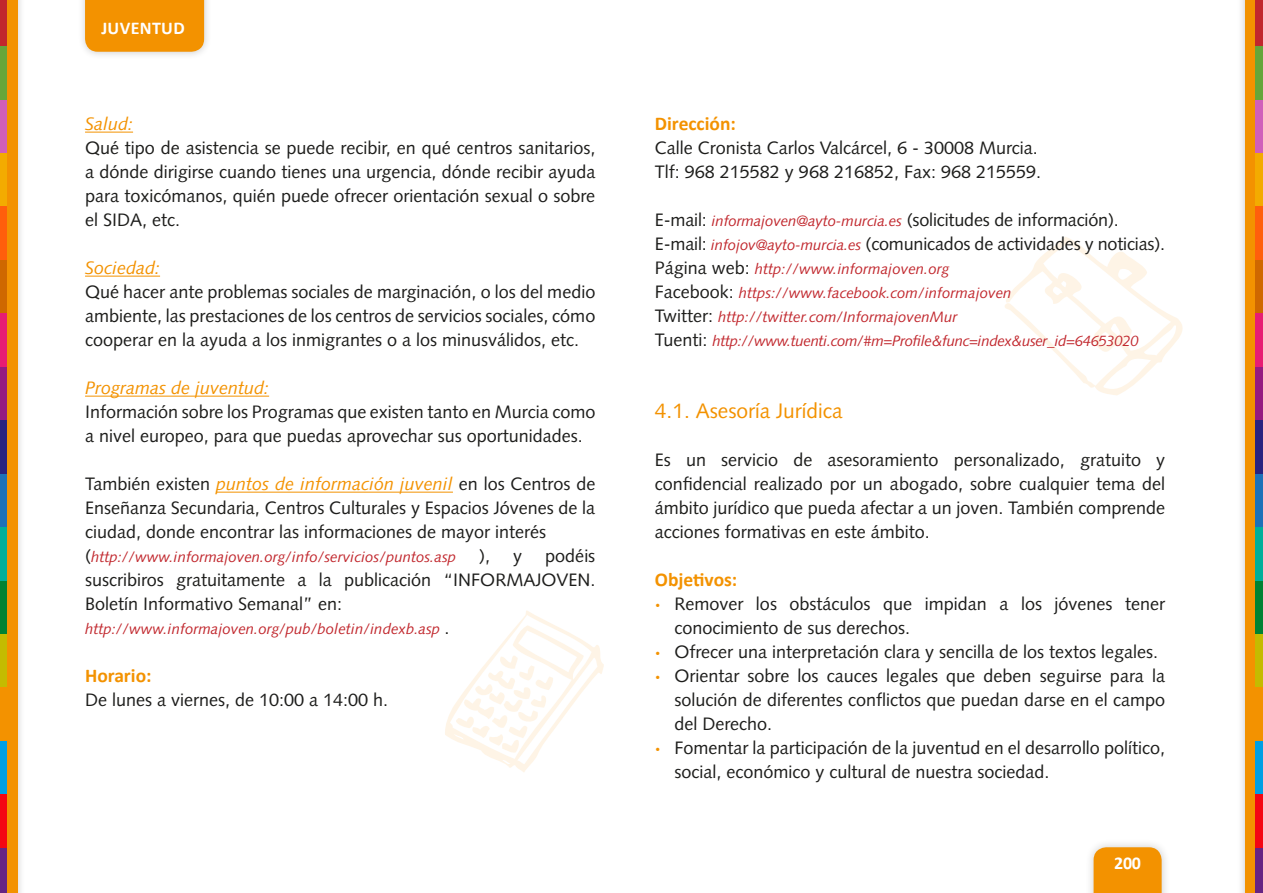
<style>
.page{position:relative;width:1263px;height:893px;background:#fff}
.page>*{position:absolute;margin:0;border:0;box-sizing:border-box;transform-origin:0 0}
.h4101{font:21px "Syntax LT Std";color:#f39200}
.h510{font:700 19.5px "Calibri";color:#f39200}
.tn_texto_normal{font:18px/24px "Syntax LT Std";color:#1d1d1b;text-align:justify}
.tn_texto_normal-2{font:italic 18px "Syntax LT Std";color:#f39200}
.t1{font:700 18px "Calibri";letter-spacing:.02em;color:#fff}
.tn_texto_normal-3{font:italic 15px "Syntax LT Std";color:#c1272d}
.tn_texto_normal-4{font:italic 15px "Syntax LT Std";letter-spacing:-.025em;color:#c1272d}
.s1{font-style:italic;color:#f39200}
.s2{font-style:normal;font-size:18px;color:#1d1d1b}
.s3{font-style:italic;font-size:15px;color:#c1272d}
.s4{font-weight:900;color:#f39200}
</style>
<div class="page">
<svg style="left:445px;top:611px;width:159px;height:161px"></svg>
<svg style="left:1005px;top:237px;width:178px;height:158px"></svg>
<div style="left:1084px;top:838px;width:87px;height:55px;background:#000;opacity:.2"></div>
<div style="left:1093px;top:847px;width:68px;height:46px;background:#f39200"></div>
<div style="left:0;top:0;width:26px;height:893px;background:#000;opacity:.2"></div>
<div style="left:0;top:0;width:18px;height:893px;background:#f39200"></div>
<div style="left:1236px;top:0;width:27px;height:893px;background:#000;opacity:.2"></div>
<div style="left:1245px;top:0;width:18px;height:893px;background:#f39200"></div>
<div style="left:77px;top:0;width:135px;height:60px;background:#000;opacity:.2"></div>
<div style="left:85px;top:0;width:119px;height:52px;background:#f39200"></div>
<div style="left:1255px;top:0;width:8px;height:46px;background:#c1272d"></div>
<div style="left:1255px;top:46px;width:8px;height:54px;background:#65a63a"></div>
<div style="left:1255px;top:100px;width:8px;height:53px;background:#d05fba"></div>
<div style="left:1255px;top:153px;width:8px;height:54px;background:#f3ab00"></div>
<div style="left:1255px;top:207px;width:8px;height:53px;background:#ff5f0c"></div>
<div style="left:1255px;top:260px;width:8px;height:54px;background:#cf6800"></div>
<div style="left:1255px;top:314px;width:8px;height:53px;background:#e71d73"></div>
<div style="left:1255px;top:367px;width:8px;height:53px;background:#951b81"></div>
<div style="left:1255px;top:420px;width:8px;height:54px;background:#292380"></div>
<div style="left:1255px;top:474px;width:8px;height:53px;background:#1d71b8"></div>
<div style="left:1255px;top:527px;width:8px;height:54px;background:#00af9a"></div>
<div style="left:1255px;top:581px;width:8px;height:53px;background:#008233"></div>
<div style="left:1255px;top:634px;width:8px;height:54px;background:#c4bb00"></div>
<div style="left:1255px;top:741px;width:8px;height:54px;background:#009fe3"></div>
<div style="left:1255px;top:795px;width:8px;height:53px;background:#f40613"></div>
<div style="left:1255px;top:848px;width:8px;height:45px;background:#662483"></div>
<div style="left:0;top:0;width:7px;height:46px;background:#c1272d"></div>
<div style="left:0;top:46px;width:7px;height:54px;background:#65a63a"></div>
<div style="left:0;top:100px;width:7px;height:53px;background:#d05fba"></div>
<div style="left:0;top:153px;width:7px;height:54px;background:#f3ab00"></div>
<div style="left:0;top:207px;width:7px;height:53px;background:#ff5f0c"></div>
<div style="left:0;top:260px;width:7px;height:54px;background:#cf6800"></div>
<div style="left:0;top:314px;width:7px;height:53px;background:#e71d73"></div>
<div style="left:0;top:367px;width:7px;height:53px;background:#951b81"></div>
<div style="left:0;top:420px;width:7px;height:54px;background:#292380"></div>
<div style="left:0;top:474px;width:7px;height:53px;background:#1d71b8"></div>
<div style="left:0;top:527px;width:7px;height:54px;background:#00af9a"></div>
<div style="left:0;top:581px;width:7px;height:53px;background:#008233"></div>
<div style="left:0;top:634px;width:7px;height:54px;background:#c4bb00"></div>
<div style="left:0;top:741px;width:7px;height:54px;background:#009fe3"></div>
<div style="left:0;top:795px;width:7px;height:53px;background:#f40613"></div>
<div style="left:0;top:848px;width:7px;height:45px;background:#662483"></div>
<hr style="left:85px;top:132px;width:48px;height:1px;background:#f39200">
<hr style="left:85px;top:276px;width:75px;height:1px;background:#f39200">
<hr style="left:85px;top:396px;width:184px;height:1px;background:#f39200">
<hr style="left:216px;top:492px;width:237px;height:1px;background:#f39200">
<p class="t1" style="left:101px;top:16px;width:85px">JUVENTUD</p>
<p class="tn_texto_normal-2" style="left:85px;top:114px;width:50px">Salud:</p>
<p class="tn_texto_normal" style="left:85px;top:136px;width:512px">Qué tipo de asistencia se puede recibir, en qué centros sanitarios, a dónde dirigirse cuando tienes una urgencia, dónde recibir ayuda para toxicómanos, quién puede ofrecer orientación sexual o sobre el SIDA, etc.</p>
<p class="tn_texto_normal-2" style="left:85px;top:258px;width:77px">Sociedad:</p>
<p class="tn_texto_normal" style="left:85px;top:280px;width:512px">Qué hacer ante problemas sociales de marginación, o los del medio ambiente, las prestaciones de los centros de servicios sociales, cómo cooperar en la ayuda a los inmigrantes o a los minusválidos, etc.</p>
<p class="tn_texto_normal-2" style="left:85px;top:378px;width:186px">Programas de juventud:</p>
<p class="tn_texto_normal" style="left:85px;top:400px;width:512px">Información sobre los Programas que existen tanto en Murcia como a nivel europeo, para que puedas aprovechar sus oportunidades.</p>
<p class="tn_texto_normal" style="left:85px;top:472px;width:512px">También existen <span class="s1">puntos de información juvenil</span> en los Centros de Enseñanza Secundaria, Centros Culturales y Espacios Jóvenes de la ciudad, donde encontrar las informaciones de mayor interés</p>
<p class="tn_texto_normal-3" style="left:85px;top:548px;width:373px"><span class="s2">(</span>http://www.informajoven.org/info/servicios/puntos.asp</p>
<p class="tn_texto_normal" style="left:479px;top:544px;width:12px">),</p>
<p class="tn_texto_normal" style="left:513px;top:544px;width:10px">y</p>
<p class="tn_texto_normal" style="left:85px;top:544px;width:512px;text-indent:460px">podéis suscribiros gratuitamente a la publicación “INFORMAJOVEN.<br>Boletín Informativo Semanal” en:</p>
<p class="tn_texto_normal-3" style="left:85px;top:620px;width:366px">http://www.informajoven.org/pub/boletin/indexb.asp <span class="s2">.</span></p>
<p class="h510" style="left:85px;top:663px;width:68px">Horario:</p>
<p class="tn_texto_normal" style="left:85px;top:688px;width:305px">De lunes a viernes, de 10:00 a 14:00 h.</p>
<p class="h510" style="left:655px;top:111px;width:83px">Dirección:</p>
<p class="tn_texto_normal" style="left:655px;top:136px;width:385px">Calle Cronista Carlos Valcárcel, 6 - 30008 Murcia.</p>
<p class="tn_texto_normal" style="left:655px;top:160px;width:388px">Tlf: 968 215582 y 968 216852, Fax: 968 215559.</p>
<p class="tn_texto_normal" style="left:655px;top:208px;width:465px">E-mail: <span class="s3">informajoven@ayto-murcia.es</span> (solicitudes de información).</p>
<p class="tn_texto_normal" style="left:655px;top:232px;width:512px">E-mail: <span class="s3">infojov@ayto-murcia.es</span> (comunicados de actividades y noticias).</p>
<p class="tn_texto_normal-3" style="left:655px;top:260px;width:296px"><span class="s2">Página web:</span> http://www.informajoven.org</p>
<p class="tn_texto_normal-3" style="left:655px;top:284px;width:358px"><span class="s2">Facebook:</span> https://www.facebook.com/informajoven</p>
<p class="tn_texto_normal-3" style="left:655px;top:308px;width:304px"><span class="s2">Twitter:</span> http://twitter.com/InformajovenMur</p>
<p class="tn_texto_normal-4" style="left:655px;top:332px;width:485px"><span class="s2">Tuenti:</span> http://www.tuenti.com/#m=Profile&amp;func=index&amp;user_id=64653020</p>
<p class="h4101" style="left:655px;top:399px;width:189px">4.1. Asesoría Jurídica</p>
<p class="tn_texto_normal" style="left:655px;top:448px;width:512px">Es un servicio de asesoramiento personalizado, gratuito y confidencial realizado por un abogado, sobre cualquier tema del ámbito jurídico que pueda afectar a un joven. También comprende acciones formativas en este ámbito.</p>
<p class="h510" style="left:655px;top:567px;width:84px">Objetivos:</p>
<p class="tn_texto_normal" style="left:674px;top:592px;width:492px;text-indent:-19px"><span class="s4">·</span> Remover los obstáculos que impidan a los jóvenes tener conocimiento de sus derechos.</p>
<p class="tn_texto_normal" style="left:655px;top:640px;width:505px"><span class="s4">·</span> Ofrecer una interpretación clara y sencilla de los textos legales.</p>
<p class="tn_texto_normal" style="left:674px;top:664px;width:492px;text-indent:-19px"><span class="s4">·</span> Orientar sobre los cauces legales que deben seguirse para la solución de diferentes conflictos que puedan darse en el campo del Derecho.</p>
<p class="tn_texto_normal" style="left:674px;top:736px;width:492px;text-indent:-19px"><span class="s4">·</span> Fomentar la participación de la juventud en el desarrollo político, social, económico y cultural de nuestra sociedad.</p>
<p class="t1" style="left:1114px;top:852px;width:28px">200</p>
</div>
